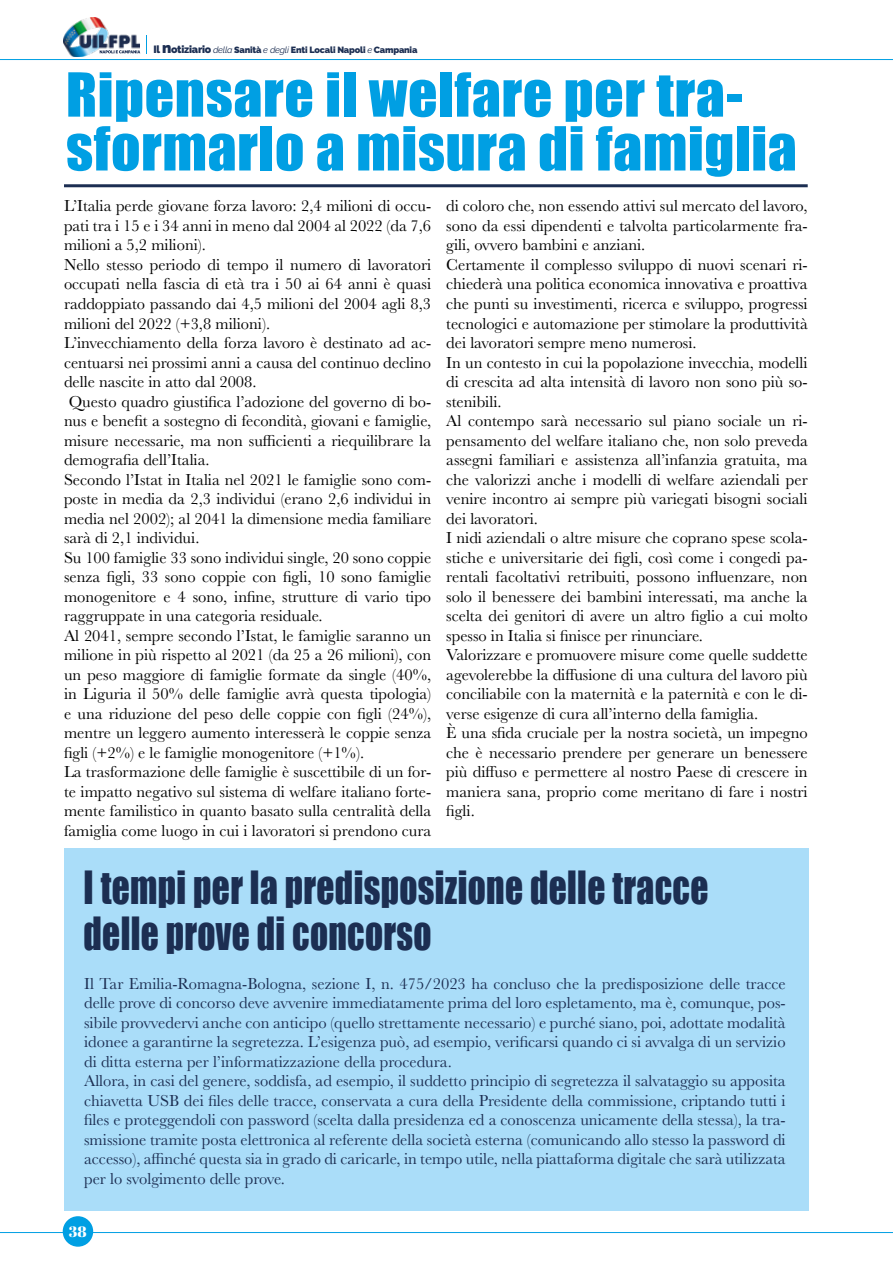
<style>
.page{position:relative;width:893px;height:1263px;background:#fff}
.page>*{position:absolute;margin:0;border:0;box-sizing:border-box;transform-origin:0 0}
.t1{font:56.1px/53.8px "Impact";letter-spacing:.01em;color:#009fe3}
.t2{font:42px/46.3px "Impact";letter-spacing:.01em;color:#1c2e52;scale:.84 1}
.t3{font:16.5px/19.5px "Baskerville";color:#000}
.t4{font:16.5px/19.5px "Baskerville";color:#1c2e52}
.t5{font:15px "Abril Fatface";color:#fff}
.t6{font:900 9px "Raleway";letter-spacing:-.02em;color:#1c2e52}
.s1{font-size:10.5px}
.s2{font-size:15px}
.s3{font-weight:400;font-style:italic}
</style>
<div class="page">
<img style="left:64px;top:18px;width:76px;height:39px">
<svg style="left:146px;top:35px;width:1px;height:18px"></svg>
<hr style="left:0;top:59px;width:893px;height:1px;background:#009fe3">
<hr style="left:0;top:1232px;width:893px;height:1px;background:#009fe3">
<div style="left:63px;top:1217px;width:29px;height:29px;background:#009fe3;border-radius:50%"></div>
<div style="left:63px;top:1216px;width:30px;height:31px;border:2px solid #009fe3;border-radius:50%"></div>
<hr style="left:64px;top:184px;width:744px;height:3px;background:#1c2e52">
<div style="left:64px;top:848px;width:745px;height:362px;background:#aaddf9"></div>
<p class="t6" style="left:153px;top:45px;width:265px"><span class="s1">Il</span> <span class="s2">n</span><span class="s1">otiziario</span> <span class="s3">della</span> Sanità <span class="s3">e degli</span> Enti Locali Napoli <span class="s3">e</span> Campania</p>
<h1 class="t1" style="left:66px;top:66px;width:732px">Ripensare il welfare per tra&shy;sformarlo a misura di famiglia</h1>
<p class="t3" style="left:64px;top:197px;width:369px">L’Italia perde giovane forza lavoro: 2,4 milioni di occu&shy;pati tra i 15 e i 34 anni in meno dal 2004 al 2022 (da 7,6 milioni a 5,2 milioni).<br>Nello stesso periodo di tempo il numero di lavoratori occupati nella fascia di età tra i 50 ai 64 anni è quasi raddoppiato passando dai 4,5 milioni del 2004 agli 8,3 milioni del 2022 (+3,8 milioni).<br>L’invecchiamento della forza lavoro è destinato ad ac&shy;centuarsi nei prossimi anni a causa del continuo declino delle nascite in atto dal 2008.<br>Questo quadro giustifica l’adozione del governo di bo&shy;nus e benefit a sostegno di fecondità, giovani e famiglie, misure necessarie, ma non sufficienti a riequilibrare la demografia dell’Italia.<br>Secondo l’Istat in Italia nel 2021 le famiglie sono com&shy;poste in media da 2,3 individui (erano 2,6 individui in media nel 2002); al 2041 la dimensione media familiare sarà di 2,1 individui.<br>Su 100 famiglie 33 sono individui single, 20 sono coppie senza figli, 33 sono coppie con figli, 10 sono famiglie monogenitore e 4 sono, infine, strutture di vario tipo raggruppate in una categoria residuale.<br>Al 2041, sempre secondo l’Istat, le famiglie saranno un milione in più rispetto al 2021 (da 25 a 26 milioni), con un peso maggiore di famiglie formate da single (40%, in Liguria il 50% delle famiglie avrà questa tipologia) e una riduzione del peso delle coppie con figli (24%), mentre un leggero aumento interesserà le coppie senza figli (+2%) e le famiglie monogenitore (+1%).<br>La trasformazione delle famiglie è suscettibile di un for&shy;te impatto negativo sul sistema di welfare italiano forte&shy;mente familistico in quanto basato sulla centralità della famiglia come luogo in cui i lavoratori si prendono cura</p>
<p class="t3" style="left:446px;top:197px;width:363px">di coloro che, non essendo attivi sul mercato del lavoro, sono da essi dipendenti e talvolta particolarmente fra&shy;gili, ovvero bambini e anziani.<br>Certamente il complesso sviluppo di nuovi scenari ri&shy;chiederà una politica economica innovativa e proattiva che punti su investimenti, ricerca e sviluppo, progressi tecnologici e automazione per stimolare la produttività dei lavoratori sempre meno numerosi.<br>In un contesto in cui la popolazione invecchia, modelli di crescita ad alta intensità di lavoro non sono più so&shy;stenibili.<br>Al contempo sarà necessario sul piano sociale un ri&shy;pensamento del welfare italiano che, non solo preveda assegni familiari e assistenza all’infanzia gratuita, ma che valorizzi anche i modelli di welfare aziendali per venire incontro ai sempre più variegati bisogni sociali dei lavoratori.<br>I nidi aziendali o altre misure che coprano spese scola&shy;stiche e universitarie dei figli, così come i congedi pa&shy;rentali facoltativi retribuiti, possono influenzare, non solo il benessere dei bambini interessati, ma anche la scelta dei genitori di avere un altro figlio a cui molto spesso in Italia si finisce per rinunciare.<br>Valorizzare e promuovere misure come quelle suddette agevolerebbe la diffusione di una cultura del lavoro più conciliabile con la maternità e la paternità e con le di&shy;verse esigenze di cura all’interno della famiglia.<br>È una sfida cruciale per la nostra società, un impegno che è necessario prendere per generare un benessere più diffuso e permettere al nostro Paese di crescere in maniera sana, proprio come meritano di fare i nostri figli.</p>
<h2 class="t2" style="left:84px;top:863px;width:745px">I tempi per la predisposizione delle tracce delle prove di concorso</h2>
<p class="t4" style="left:84px;top:974px;width:703px">Il Tar Emilia-Romagna-Bologna, sezione I, n. 475/2023 ha concluso che la predisposizione delle tracce delle prove di concorso deve avvenire immediatamente prima del loro espletamento, ma è, comunque, pos&shy;sibile provvedervi anche con anticipo (quello strettamente necessario) e purché siano, poi, adottate modalità idonee a garantirne la segretezza. L’esigenza può, ad esempio, verificarsi quando ci si avvalga di un servizio di ditta esterna per l’informatizzazione della procedura.<br>Allora, in casi del genere, soddisfa, ad esempio, il suddetto principio di segretezza il salvataggio su apposita chiavetta USB dei files delle tracce, conservata a cura della Presidente della commissione, criptando tutti i files e proteggendoli con password (scelta dalla presidenza ed a conoscenza unicamente della stessa), la tra&shy;smissione tramite posta elettronica al referente della società esterna (comunicando allo stesso la password di accesso), affinché questa sia in grado di caricarle, in tempo utile, nella piattaforma digitale che sarà utilizzata per lo svolgimento delle prove.</p>
<p class="t5" style="left:69px;top:1221px;width:19px">38</p>
</div>
